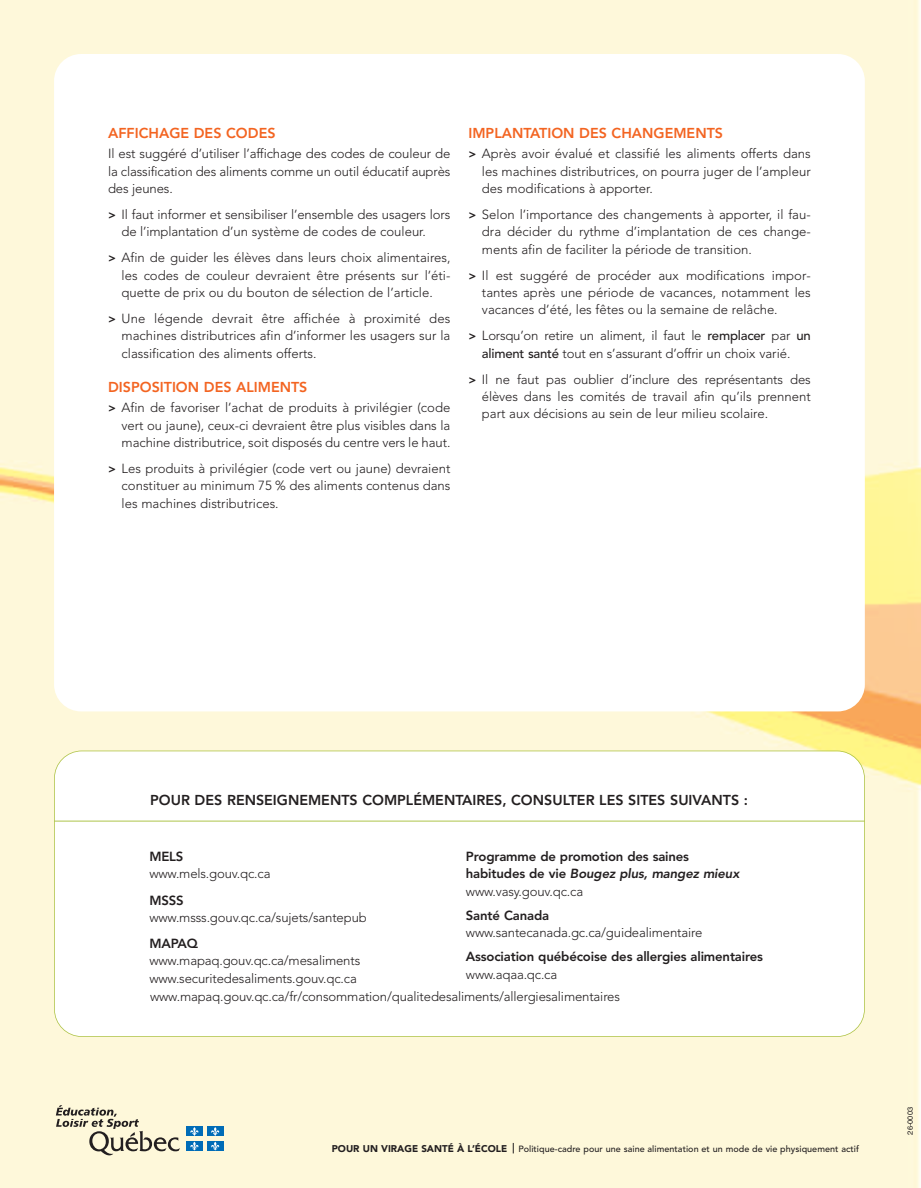
<style>
.page{position:relative;width:921px;height:1188px;background:#fff}
.page>*{position:absolute;margin:0;border:0;box-sizing:border-box;transform-origin:0 0}
.t1{font:800 14.25px "Avenir";color:#f36421}
.t2{font:800 14.25px "Avenir";color:#231f20}
.t3{font:300 13.2px/17.2px "Avenir";letter-spacing:-.005em;color:#231f20;text-align:justify}
.t4{font:800 13.2px/17.2px "Avenir";letter-spacing:-.01em;color:#231f20}
.t5{font:500 9px "Avenir";letter-spacing:.005em;color:#231f20}
.t6{font:7.5px "Helvetica";color:#231f20}
.s1{font-weight:800;font-size:12px}
.s2{font-weight:500}
.s3{font-style:italic}
.s4{font-weight:300}
.s5{font-weight:900;font-size:9.75px}
</style>
<div class="page">
<img style="left:0;top:0;width:920px;height:1188px">
<div style="left:54px;top:54px;width:810px;height:657px;background:#fff;border-radius:27px"></div>
<div style="left:55px;top:751px;width:808px;height:285px;background:#fff;border-radius:27px"></div>
<div style="left:54px;top:751px;width:810px;height:286px;border:2px solid #aec44b;border-radius:28px"></div>
<hr style="left:54px;top:821px;width:810px;height:1px;background:#aec44b">
<svg style="left:56px;top:1105px;width:124px;height:50px;background:#d7d2b9"></svg>
<div style="left:186px;top:1127px;width:16px;height:9px;background:#006cb7"></div>
<svg style="left:190px;top:1127px;width:9px;height:9px"></svg>
<div style="left:207px;top:1127px;width:16px;height:9px;background:#006cb7"></div>
<svg style="left:211px;top:1127px;width:8px;height:9px"></svg>
<div style="left:186px;top:1141px;width:16px;height:10px;background:#006cb7"></div>
<svg style="left:190px;top:1142px;width:9px;height:9px"></svg>
<div style="left:207px;top:1141px;width:16px;height:10px;background:#006cb7"></div>
<svg style="left:211px;top:1142px;width:8px;height:9px"></svg>
<p class="t1" style="left:108px;top:127px;width:169px">AFFICHAGE DES CODES</p>
<p class="t3" style="left:108px;top:146px;width:344px">Il est suggéré d’utiliser l’affichage des codes de couleur de la classification des aliments comme un outil éducatif auprès des jeunes.</p>
<p class="t3" style="left:121px;top:207px;width:330px;text-indent:-13px"><span class="s1">&gt;</span> Il faut informer et sensibiliser l’ensemble des usagers lors de l’implantation d’un système de codes de couleur.</p>
<p class="t3" style="left:121px;top:250px;width:330px;text-indent:-13px"><span class="s1">&gt;</span> Afin de guider les élèves dans leurs choix alimentaires, les codes de couleur devraient être présents sur l’éti&shy;quette de prix ou du bouton de sélection de l’article.</p>
<p class="t3" style="left:122px;top:311px;width:330px;text-indent:-14px"><span class="s1">&gt;</span> Une légende devrait être affichée à proximité des machines distributrices afin d’informer les usagers sur la classification des aliments offerts.</p>
<p class="t1" style="left:108px;top:381px;width:201px">DISPOSITION DES ALIMENTS</p>
<p class="t3" style="left:122px;top:400px;width:330px;text-indent:-14px"><span class="s1">&gt;</span> Afin de favoriser l’achat de produits à privilégier (code vert ou jaune), ceux-ci devraient être plus visibles dans la machine distributrice, soit disposés du centre vers le haut.</p>
<p class="t3" style="left:121px;top:461px;width:330px;text-indent:-13px"><span class="s1">&gt;</span> Les produits à privilégier (code vert ou jaune) devraient constituer au minimum 75 % des aliments contenus dans les machines distributrices.</p>
<p class="t1" style="left:468px;top:127px;width:256px">IMPLANTATION DES CHANGEMENTS</p>
<p class="t3" style="left:481px;top:146px;width:330px;text-indent:-13px"><span class="s1">&gt;</span> Après avoir évalué et classifié les aliments offerts dans les machines distributrices, on pourra juger de l’ampleur des modifications à apporter.</p>
<p class="t3" style="left:481px;top:207px;width:330px;text-indent:-13px"><span class="s1">&gt;</span> Selon l’importance des changements à apporter, il fau&shy;dra décider du rythme d’implantation de ces change&shy;ments afin de faciliter la période de transition.</p>
<p class="t3" style="left:481px;top:268px;width:330px;text-indent:-13px"><span class="s1">&gt;</span> Il est suggéré de procéder aux modifications impor&shy;tantes après une période de vacances, notamment les vacances d’été, les fêtes ou la semaine de relâche.</p>
<p class="t3" style="left:468px;top:328px;width:344px;text-align:center"><span class="s1">&gt;</span> Lorsqu’on retire un aliment, il faut le <span class="s2">remplacer</span> par <span class="s2">un aliment santé</span> tout en s’assurant d’offrir un choix varié.</p>
<p class="t3" style="left:482px;top:372px;width:330px;text-indent:-14px"><span class="s1">&gt;</span> Il ne faut pas oublier d’inclure des représentants des élèves dans les comités de travail afin qu’ils prennent part aux décisions au sein de leur milieu scolaire.</p>
<p class="t2" style="left:150px;top:795px;width:599px">POUR DES RENSEIGNEMENTS COMPLÉMENTAIRES, CONSULTER LES SITES SUIVANTS :</p>
<p class="t4" style="left:149px;top:849px;width:36px">MELS</p>
<p class="t3" style="left:149px;top:866px;width:123px">www.mels.gouv.qc.ca</p>
<p class="t4" style="left:149px;top:892px;width:36px">MSSS</p>
<p class="t3" style="left:149px;top:910px;width:219px">www.msss.gouv.qc.ca/sujets/santepub</p>
<p class="t4" style="left:149px;top:936px;width:50px">MAPAQ</p>
<p class="t3" style="left:149px;top:953px;width:212px">www.mapaq.gouv.qc.ca/mesaliments www.securitedesaliments.gouv.qc.ca</p>
<p class="t4" style="left:465px;top:849px;width:275px">Programme de promotion des saines habitudes de vie <span class="s3">Bougez plus, mangez mieux </span><span class="s4">www.vasy.gouv.qc.ca</span></p>
<p class="t4" style="left:465px;top:908px;width:85px">Santé Canada</p>
<p class="t3" style="left:465px;top:925px;width:238px">www.santecanada.gc.ca/guidealimentaire</p>
<p class="t4" style="left:465px;top:949px;width:298px">Association québécoise des allergies alimentaires</p>
<p class="t3" style="left:465px;top:967px;width:93px">www.aqaa.qc.ca</p>
<p class="t3" style="left:150px;top:989px;width:471px">www.mapaq.gouv.qc.ca/fr/consommation/qualitedesaliments/allergiesalimentaires</p>
<p class="t5" style="left:331px;top:1145px;width:528px"><span class="s5">POUR UN VIRAGE SANTÉ À L’ÉCOLE</span> Politique-cadre pour une saine alimentation et un mode de vie physiquement actif</p>
<p class="t6" style="left:905px;top:1135px;width:29px;rotate:-90deg">26-0003</p>
</div>
